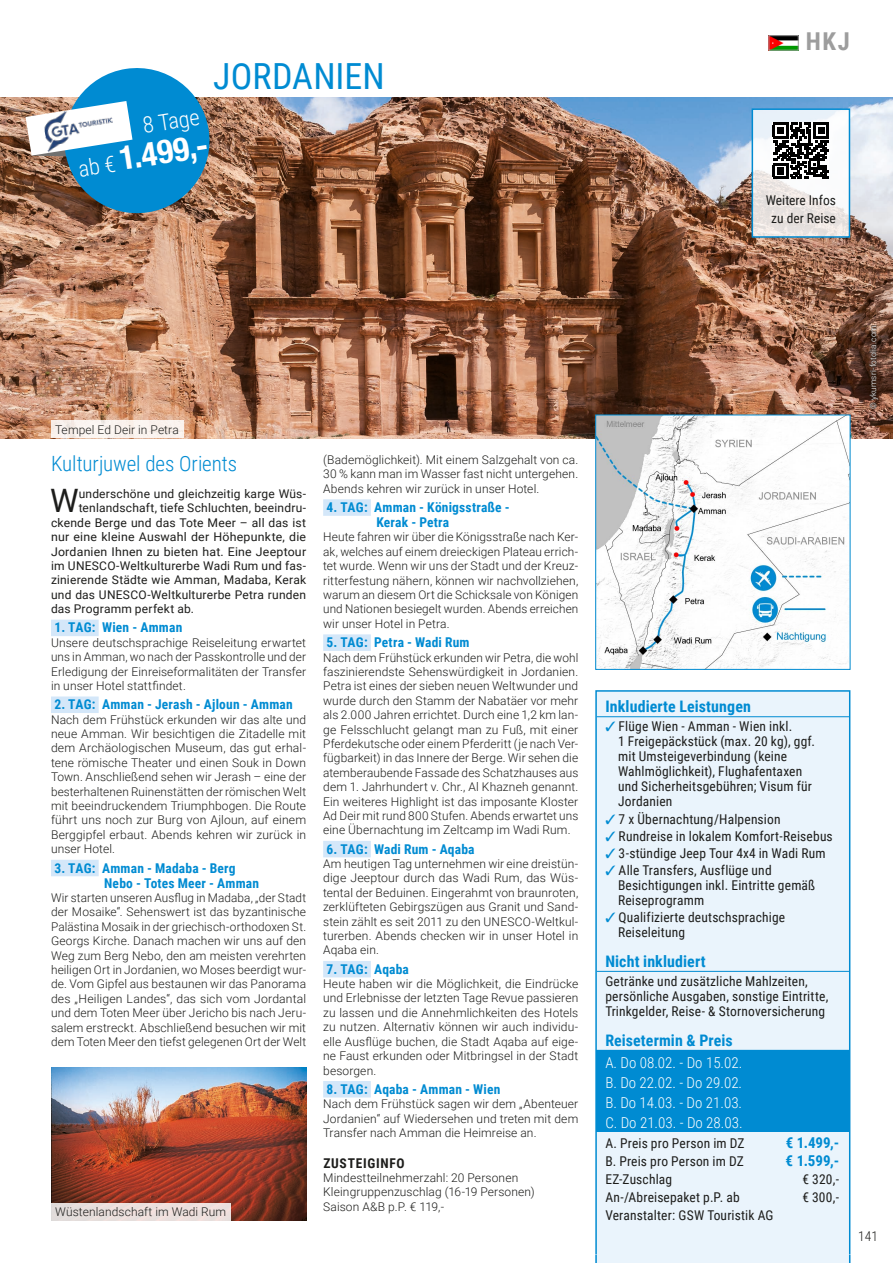
<style>
.page{position:relative;width:893px;height:1263px;background:#fff}
.page>*{position:absolute;margin:0;border:0;box-sizing:border-box;transform-origin:0 0}
.t1{font:36px "Roboto Condensed";color:#008bd2}
.t2{font:700 condensed 33px "Helvetica Neue LT Std";color:#fff}
.t3{font:32.25px "Roboto";color:#1d1d1b}
.t4{font:700 24.6px "Roboto Condensed";color:#9d9d9d}
.t5{font:300 22.5px "Roboto Condensed";color:#fff}
.t6{font:300 21px "Roboto Condensed";letter-spacing:-.005em;color:#008bd2}
.t7{font:700 15.9px "Roboto Condensed";letter-spacing:.005em;color:#008bd2}
.t8{font:300 15px/20.1px "Roboto Condensed";color:#fff;text-align:justify}
.t9{font:700 15px "Roboto Condensed";color:#008bd2}
.t10{font:13.5px/15px "Roboto Condensed";letter-spacing:.015em;color:#1d1d1b}
.t11{font:700 13.5px/15px "Roboto Condensed";letter-spacing:.015em;color:#008bd2}
.t12{font:700 13.5px "Roboto Condensed";letter-spacing:.05em;color:#1d1d1b}
.t13{font:300 13.5px "Roboto Condensed";color:#1d1d1b}
.t14{font:300 12px/14.4px "Roboto";letter-spacing:.01em;color:#1d1d1b;text-align:justify}
.t15{font:12px "Roboto";letter-spacing:.015em;color:#1d1d1b}
.t16{font:300 8.25px "Roboto";letter-spacing:.02em;color:#fff}
.s1{font-family:"Roboto Condensed";font-weight:300;font-stretch:normal;font-size:22.5px}
.s2{color:#008bd2}
</style>
<div class="page">
<div style="left:323px;top:499px;width:48px;height:17px;background:#d4e7f9"></div>
<div style="left:323px;top:634px;width:48px;height:17px;background:#d4e7f9"></div>
<div style="left:323px;top:841px;width:48px;height:16px;background:#d4e7f9"></div>
<div style="left:323px;top:961px;width:48px;height:16px;background:#d4e7f9"></div>
<div style="left:323px;top:1081px;width:48px;height:16px;background:#d4e7f9"></div>
<div style="left:51px;top:620px;width:48px;height:16px;background:#d4e7f9"></div>
<div style="left:51px;top:696px;width:48px;height:17px;background:#d4e7f9"></div>
<div style="left:51px;top:860px;width:48px;height:16px;background:#d4e7f9"></div>
<img style="left:0;top:98px;width:893px;height:340px">
<svg style="left:26px;top:68px;width:189px;height:150px"></svg>
<img style="left:42px;top:104px;width:74px;height:48px">
<svg style="left:595px;top:414px;width:256px;height:256px"></svg>
<div style="left:869px;top:325px;width:10px;height:84px;background:#1d1d1b;opacity:.5"></div>
<img style="left:771px;top:37px;width:25px;height:11px">
<div style="left:769px;top:35px;width:29px;height:15px;border:1px solid #9d9d9d"></div>
<div style="left:51px;top:420px;width:132px;height:18px;background:#faf3ef"></div>
<svg style="left:595px;top:690px;width:256px;height:571px;background:#c4e3f5"></svg>
<div style="left:595px;top:1254px;width:255px;height:9px;background:#eaf4fc"></div>
<svg style="left:595px;top:1254px;width:2px;height:9px"></svg>
<img style="left:51px;top:1067px;width:255px;height:153px">
<div style="left:51px;top:1203px;width:179px;height:17px;background:#ebdfdd"></div>
<svg style="left:755px;top:111px;width:92px;height:124px"></svg>
<svg style="left:773px;top:123px;width:56px;height:56px"></svg>
<div style="left:752px;top:108px;width:98px;height:130px;border:2px solid #008bd2"></div>
<h1 class="t1" style="left:213px;top:51px;width:173px">JORDANIEN</h1>
<h3 class="t5" style="left:140px;top:110px;width:59px;rotate:-9deg">8 Tage</h3>
<h2 class="t2" style="left:75px;top:146px;width:133px;rotate:-9deg"><span class="s1">ab €</span> 1.499,-</h2>
<h3 class="t4" style="left:806px;top:24px;width:46px">HKJ</h3>
<p class="t10" style="left:766px;top:191px;width:72px;line-height:18px;text-align:center">Weitere Infos zu der Reise</p>
<p class="t14" style="left:55px;top:422px;width:125px">Tempel Ed Deir in Petra</p>
<p class="t14" style="left:323px;top:452px;width:257px">(Bademöglichkeit). Mit einem Salzgehalt von ca.<br>30 % kann man im Wasser fast nicht untergehen.<br>Abends kehren wir zurück in unser Hotel.</p>
<p class="t11" style="left:376px;top:499px;width:135px;text-indent:-50px">4. TAG: Amman - Königsstraße -<br>Kerak - Petra</p>
<p class="t14" style="left:323px;top:530px;width:257px">Heute fahren wir über die Königsstraße nach Ker&shy;ak, welches auf einem dreieckigen Plateau errich&shy;tet wurde. Wenn wir uns der Stadt und der Kreuz&shy;ritterfestung nähern, können wir nachvollziehen, warum an diesem Ort die Schicksale von Königen und Nationen besiegelt wurden. Abends erreichen wir unser Hotel in Petra.</p>
<p class="t11" style="left:326px;top:634px;width:145px">5. TAG: Petra - Wadi Rum</p>
<p class="t14" style="left:323px;top:650px;width:257px">Nach dem Frühstück erkunden wir Petra, die wohl faszinierendste Sehenswürdigkeit in Jordanien.<br>Petra ist eines der sieben neuen Weltwunder und wurde durch den Stamm der Nabatäer vor mehr als 2.000 Jahren errichtet. Durch eine 1,2 km lan&shy;ge Felsschlucht gelangt man zu Fuß, mit einer Pferdekutsche oder einem Pferderitt (je nach Ver&shy;fügbarkeit) in das Innere der Berge. Wir sehen die atemberaubende Fassade des Schatzhauses aus dem 1. Jahrhundert v. Chr., Al Khazneh genannt.<br>Ein weiteres Highlight ist das imposante Kloster Ad Deir mit rund 800 Stufen. Abends erwartet uns eine Übernachtung im Zeltcamp im Wadi Rum.</p>
<p class="t11" style="left:326px;top:841px;width:150px">6. TAG: Wadi Rum - Aqaba</p>
<p class="t14" style="left:323px;top:856px;width:257px">Am heutigen Tag unternehmen wir eine dreistün&shy;dige Jeeptour durch das Wadi Rum, das Wüs&shy;tental der Beduinen. Eingerahmt von braunroten, zerklüfteten Gebirgszügen aus Granit und Sand&shy;stein zählt es seit 2011 zu den UNESCO-Weltkul&shy;turerben. Abends checken wir in unser Hotel in Aqaba ein.</p>
<p class="t11" style="left:326px;top:961px;width:84px">7. TAG: Aqaba</p>
<p class="t14" style="left:323px;top:976px;width:257px">Heute haben wir die Möglichkeit, die Eindrücke und Erlebnisse der letzten Tage Revue passieren zu lassen und die Annehmlichkeiten des Hotels zu nutzen. Alternativ können wir auch individu&shy;elle Ausflüge buchen, die Stadt Aqaba auf eige&shy;ne Faust erkunden oder Mitbringsel in der Stadt besorgen.</p>
<p class="t11" style="left:326px;top:1081px;width:175px">8. TAG: Aqaba - Amman - Wien</p>
<p class="t14" style="left:323px;top:1096px;width:257px">Nach dem Frühstück sagen wir dem „Abenteuer Jordanien“ auf Wiedersehen und treten mit dem Transfer nach Amman die Heimreise an.</p>
<p class="t12" style="left:323px;top:1153px;width:83px">ZUSTEIGINFO</p>
<p class="t14" style="left:323px;top:1170px;width:213px;text-align:left">Mindestteilnehmerzahl: 20 Personen<br>Kleingruppenzuschlag (16-19 Personen)<br>Saison A&amp;B p.P. € 119,-</p>
<h3 class="t6" style="left:51px;top:449px;width:188px">Kulturjuwel des Orients</h3>
<h3 class="t3" style="left:50px;top:478px;width:30px">W</h3>
<p class="t15" style="left:79px;top:485px;width:229px">underschöne und gleichzeitig karge Wüs-</p>
<p class="t15" style="left:79px;top:500px;width:229px">tenlandschaft, tiefe Schluchten, beeindru-</p>
<p class="t15" style="left:51px;top:514px;width:257px">ckende Berge und das Tote Meer – all das ist</p>
<p class="t15" style="left:51px;top:528px;width:257px">nur eine kleine Auswahl der Höhepunkte, die</p>
<p class="t15" style="left:51px;top:543px;width:257px">Jordanien Ihnen zu bieten hat. Eine Jeeptour</p>
<p class="t15" style="left:51px;top:557px;width:257px">im UNESCO-Weltkulturerbe Wadi Rum und fas-</p>
<p class="t15" style="left:51px;top:572px;width:257px">zinierende Städte wie Amman, Madaba, Kerak</p>
<p class="t15" style="left:51px;top:586px;width:257px">und das UNESCO-Weltkulturerbe Petra runden</p>
<p class="t15" style="left:51px;top:600px;width:145px">das Programm perfekt ab.</p>
<p class="t11" style="left:54px;top:620px;width:129px">1. TAG: Wien - Amman</p>
<p class="t14" style="left:51px;top:635px;width:257px">Unsere deutschsprachige Reiseleitung erwartet uns in Amman, wo nach der Passkontrolle und der Erledigung der Einreiseformalitäten der Transfer in unser Hotel stattfindet.</p>
<p class="t11" style="left:54px;top:696px;width:240px">2. TAG: Amman - Jerash - Ajloun - Amman</p>
<p class="t14" style="left:51px;top:712px;width:257px">Nach dem Frühstück erkunden wir das alte und neue Amman. Wir besichtigen die Zitadelle mit dem Archäologischen Museum, das gut erhal&shy;tene römische Theater und einen Souk in Down Town. Anschließend sehen wir Jerash – eine der besterhaltenen Ruinenstätten der römischen Welt mit beeindruckendem Triumphbogen. Die Route führt uns noch zur Burg von Ajloun, auf einem Berggipfel erbaut. Abends kehren wir zurück in unser Hotel.</p>
<p class="t11" style="left:104px;top:860px;width:156px;text-indent:-50px">3. TAG: Amman - Madaba - Berg<br>Nebo - Totes Meer - Amman</p>
<p class="t14" style="left:51px;top:890px;width:257px">Wir starten unseren Ausflug in Madaba, „der Stadt der Mosaike“. Sehenswert ist das byzantinische Palästina Mosaik in der griechisch-orthodoxen St.<br>Georgs Kirche. Danach machen wir uns auf den Weg zum Berg Nebo, den am meisten verehrten heiligen Ort in Jordanien, wo Moses beerdigt wur&shy;de. Vom Gipfel aus bestaunen wir das Panorama des „Heiligen Landes“, das sich vom Jordantal und dem Toten Meer über Jericho bis nach Jeru&shy;salem erstreckt. Abschließend besuchen wir mit dem Toten Meer den tiefst gelegenen Ort der Welt</p>
<h3 class="t7" style="left:605px;top:695px;width:147px">Inkludierte Leistungen</h3>
<p class="t10" style="left:618px;top:718px;width:198px;text-indent:-13px"><span class="s2">✓</span> Flüge Wien - Amman - Wien inkl.<br>1 Freigepäckstück (max. 20 kg), ggf. mit Umsteigeverbindung (keine<br>Wahlmöglichkeit), Flughafentaxen und Sicherheitsgebühren; Visum für<br>Jordanien</p>
<p class="t10" style="left:605px;top:811px;width:177px"><span class="s2">✓</span> 7 x Übernachtung/Halpension</p>
<p class="t10" style="left:605px;top:828px;width:229px"><span class="s2">✓</span> Rundreise in lokalem Komfort-Reisebus</p>
<p class="t10" style="left:605px;top:845px;width:222px"><span class="s2">✓</span> 3-stündige Jeep Tour 4x4 in Wadi Rum</p>
<p class="t10" style="left:618px;top:862px;width:199px;text-indent:-13px"><span class="s2">✓</span> Alle Transfers, Ausflüge und<br>Besichtigungen inkl. Eintritte gemäß<br>Reiseprogramm</p>
<p class="t10" style="left:618px;top:909px;width:169px;text-indent:-13px"><span class="s2">✓</span> Qualifizierte deutschsprachige<br>Reiseleitung</p>
<h3 class="t7" style="left:605px;top:950px;width:102px">Nicht inkludiert</h3>
<p class="t10" style="left:605px;top:973px;width:225px">Getränke und zusätzliche Mahlzeiten, persönliche Ausgaben, sonstige Eintritte,<br>Trinkgelder, Reise- &amp; Stornoversicherung</p>
<h3 class="t7" style="left:605px;top:1029px;width:129px">Reisetermin &amp; Preis</h3>
<p class="t8" style="left:605px;top:1052px;width:139px">A. Do 08.02. - Do 15.02.<br>B. Do 22.02. - Do 29.02.<br>B. Do 14.03. - Do 21.03.<br>C. Do 21.03. - Do 28.03.</p>
<p class="t10" style="left:605px;top:1136px;width:141px">A. Preis pro Person im DZ</p>
<p class="t9" style="left:786px;top:1132px;width:55px">€ 1.499,-</p>
<p class="t10" style="left:605px;top:1154px;width:140px">B. Preis pro Person im DZ</p>
<p class="t9" style="left:786px;top:1150px;width:55px">€ 1.599,-</p>
<p class="t10" style="left:605px;top:1172px;width:68px">EZ-Zuschlag</p>
<p class="t10" style="left:802px;top:1172px;width:38px">€ 320,-</p>
<p class="t10" style="left:605px;top:1190px;width:136px">An-/Abreisepaket p.P. ab</p>
<p class="t10" style="left:802px;top:1190px;width:38px">€ 300,-</p>
<p class="t14" style="left:55px;top:1204px;width:172px">Wüstenlandschaft im Wadi Rum</p>
<p class="t10" style="left:605px;top:1208px;width:170px">Veranstalter: GSW Touristik AG</p>
<p class="t16" style="left:867px;top:409px;width:85px;rotate:-90deg">© ykumsri-fotolia.com</p>
<p class="t13" style="left:858px;top:1227px;width:21px">141</p>
</div>
